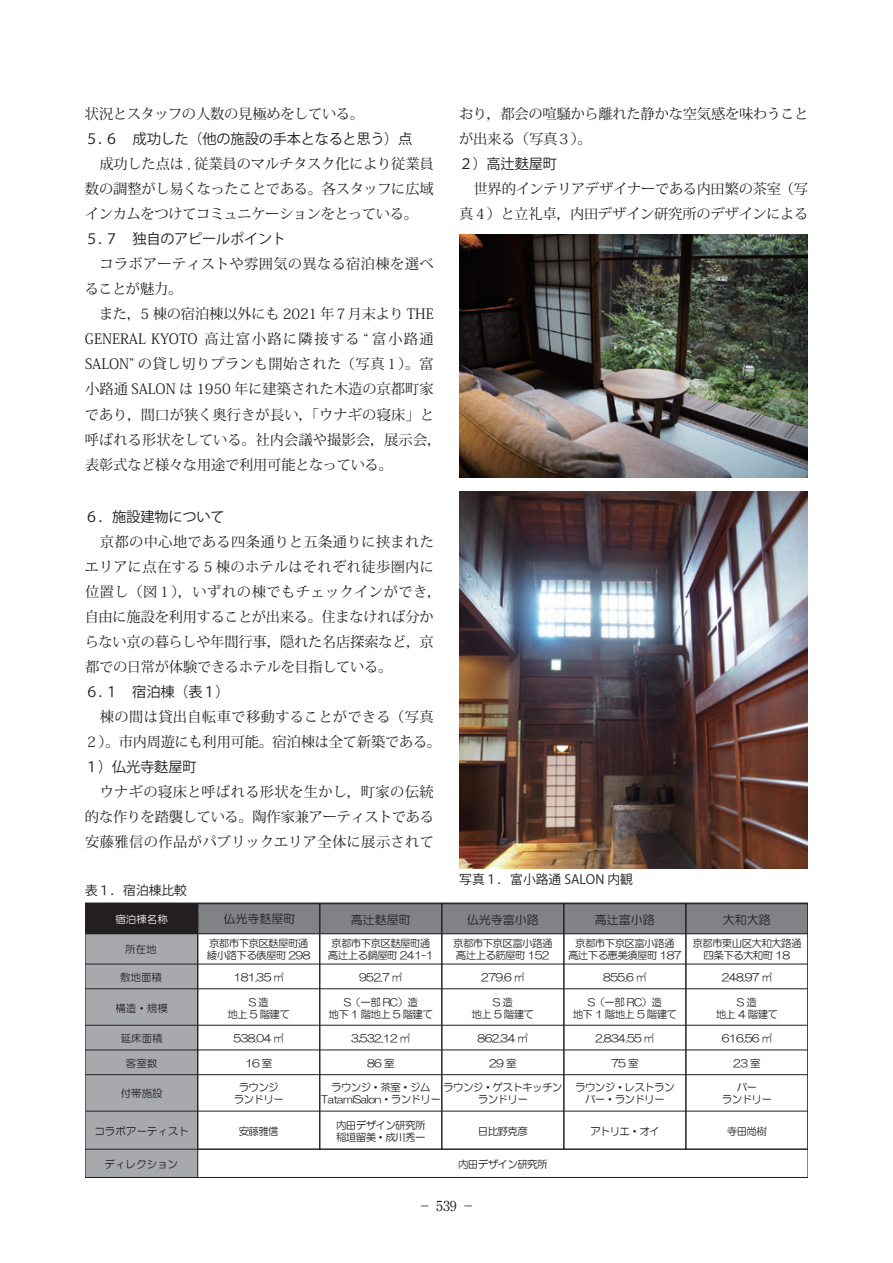
<style>
.page{position:relative;width:893px;height:1263px;background:#fff}
.page>*{position:absolute;margin:0;border:0;box-sizing:border-box;transform-origin:0 0}
.t1{font:14.25px/25px "Koz Min Pr 6 N";letter-spacing:-.01em;color:#231f20}
.t2{font:14.25px "Koz Go Pr 6 N";letter-spacing:-.015em;color:#231f20}
.t3{font:13.8px "Ryumin Pro";color:#231f20}
.t4{font:12.75px "Koz Go Pr 6 N";color:#231f20}
.t5{font:12px "HG Maru Gothic MPRO";color:#231f20}
.t6{font:10.5px/12px "HG Maru Gothic MPRO";letter-spacing:-.06em;color:#231f20;text-align:center}
.t7{font:10.5px "HG Maru Gothic MPRO";color:#231f20}
.t8{font:10.5px "HG Maru Gothic MPRO";color:#fff}
</style>
<div class="page">
<img style="left:459px;top:491px;width:349px;height:377px">
<img style="left:459px;top:235px;width:349px;height:242px">
<div style="left:85px;top:933px;width:113px;height:244px;background:#a8a9ad"></div>
<div style="left:198px;top:903px;width:610px;height:31px;background:#808285"></div>
<hr style="left:85px;top:964px;width:723px;height:1px;background:#231f20">
<hr style="left:85px;top:988px;width:723px;height:1px;background:#231f20">
<hr style="left:85px;top:1149px;width:723px;height:1px;background:#231f20">
<hr style="left:86px;top:1111px;width:722px;height:1px;background:#231f20">
<hr style="left:86px;top:1074px;width:722px;height:1px;background:#231f20">
<hr style="left:85px;top:1050px;width:723px;height:1px;background:#231f20">
<hr style="left:85px;top:1025px;width:723px;height:1px;background:#231f20">
<hr style="left:85px;top:933px;width:723px;height:1px;background:#231f20">
<hr style="left:197px;top:904px;width:1px;height:273px;background:#231f20">
<div style="left:85px;top:903px;width:113px;height:31px;background:#231f20"></div>
<div style="left:198px;top:903px;width:122px;height:246px;border:1px solid #231f20"></div>
<div style="left:320px;top:903px;width:122px;height:246px;border:1px solid #231f20"></div>
<div style="left:442px;top:903px;width:122px;height:246px;border:1px solid #231f20"></div>
<div style="left:564px;top:903px;width:122px;height:246px;border:1px solid #231f20"></div>
<p class="t1" style="left:85px;top:101px;width:281px">状況とスタッフの人数の見極めをしている。</p>
<p class="t2" style="left:85px;top:131px;width:329px">５．６　成功した（他の施設の手本となると思う）点</p>
<p class="t1" style="left:85px;top:152px;width:350px;text-align:justify">　成功した点は , 従業員のマルチタスク化により従業員数の調整がし易くなったことである。各スタッフに広域インカムをつけてコミュニケーションをとっている。</p>
<p class="t2" style="left:85px;top:231px;width:203px">５．７　独自のアピールポイント</p>
<p class="t1" style="left:85px;top:252px;width:358px">　コラボアーティストや雰囲気の異なる宿泊棟を選べることが魅力。<br>　また，5 棟の宿泊棟以外にも 2021 年７月末より THE<br>GENERAL KYOTO 高辻富小路に隣接する “ 富小路通<br>SALON” の貸し切りプランも開始された（写真１）。富小路通 SALON は 1950 年に建築された木造の京都町家であり，間口が狭く奥行きが長い，「ウナギの寝床」と呼ばれる形状をしている。社内会議や撮影会，展示会，表彰式など様々な用途で利用可能となっている。</p>
<p class="t2" style="left:85px;top:508px;width:142px">６．施設建物について</p>
<p class="t1" style="left:85px;top:529px;width:358px">　京都の中心地である四条通りと五条通りに挟まれたエリアに点在する 5 棟のホテルはそれぞれ徒歩圏内に位置し（図１），いずれの棟でもチェックインができ，自由に施設を利用することが出来る。住まなければ分からない京の暮らしや年間行事，隠れた名店探索など，京都での日常が体験できるホテルを目指している。</p>
<p class="t2" style="left:85px;top:684px;width:147px">６．１　宿泊棟（表１）</p>
<p class="t1" style="left:85px;top:705px;width:358px">　棟の間は貸出自転車で移動することができる（写真<br>２）。市内周遊にも利用可能。宿泊棟は全て新築である。</p>
<p class="t2" style="left:85px;top:759px;width:114px">１）仏光寺麩屋町</p>
<p class="t1" style="left:85px;top:780px;width:351px;text-align:justify">　ウナギの寝床と呼ばれる形状を生かし，町家の伝統的な作りを踏襲している。陶作家兼アーティストである安藤雅信の作品がパブリックエリア全体に展示されて</p>
<p class="t4" style="left:85px;top:883px;width:103px">表１．宿泊棟比較</p>
<p class="t1" style="left:459px;top:101px;width:351px">おり，都会の喧騒から離れた静かな空気感を味わうことが出来る（写真３）。</p>
<p class="t2" style="left:459px;top:156px;width:100px">２）高辻麩屋町</p>
<p class="t1" style="left:459px;top:177px;width:350px">　世界的インテリアデザイナーである内田繁の茶室（写真４）と立礼卓，内田デザイン研究所のデザインによる</p>
<p class="t4" style="left:459px;top:872px;width:175px">写真１．富小路通 SALON 内観</p>
<p class="t8" style="left:115px;top:913px;width:54px">宿泊棟名称</p>
<p class="t6" style="left:125px;top:943px;width:33px">所在地</p>
<p class="t6" style="left:120px;top:971px;width:43px">敷地面積</p>
<p class="t6" style="left:115px;top:1002px;width:54px">構造・規模</p>
<p class="t6" style="left:121px;top:1032px;width:43px">延床面積</p>
<p class="t6" style="left:126px;top:1057px;width:33px">客室数</p>
<p class="t6" style="left:121px;top:1087px;width:43px">付帯施設</p>
<p class="t7" style="left:94px;top:1125px;width:96px">コラボアーティスト</p>
<p class="t7" style="left:105px;top:1158px;width:75px">ディレクション</p>
<p class="t5" style="left:223px;top:913px;width:73px">仏光寺麩屋町</p>
<p class="t5" style="left:351px;top:913px;width:61px">高辻麩屋町</p>
<p class="t5" style="left:467px;top:913px;width:73px">仏光寺富小路</p>
<p class="t5" style="left:595px;top:913px;width:61px">高辻富小路</p>
<p class="t5" style="left:723px;top:913px;width:49px">大和大路</p>
<p class="t6" style="left:207px;top:937px;width:105px;text-align:left">京都市下京区麩屋町通綾小路下る俵屋町 298</p>
<p class="t6" style="left:328px;top:937px;width:107px;text-align:left">京都市下京区麩屋町通高辻上る鍋屋町 241-1</p>
<p class="t6" style="left:453px;top:937px;width:101px;text-align:left">京都市下京区富小路通高辻上る筋屋町 152</p>
<p class="t6" style="left:568px;top:937px;width:115px">京都市下京区富小路通<br>高辻下る恵美須屋町 187</p>
<p class="t6" style="left:692px;top:937px;width:111px">京都市東山区大和大路通四条下る大和町 18</p>
<p class="t6" style="left:234px;top:971px;width:52px">181.35 ㎡</p>
<p class="t6" style="left:359px;top:971px;width:45px">952.7 ㎡</p>
<p class="t6" style="left:481px;top:971px;width:45px">279.6 ㎡</p>
<p class="t6" style="left:603px;top:971px;width:45px">855.6 ㎡</p>
<p class="t6" style="left:722px;top:971px;width:52px">248.97 ㎡</p>
<p class="t6" style="left:228px;top:996px;width:64px">S造<br>地上 5 階建て</p>
<p class="t6" style="left:329px;top:996px;width:106px">S（一部 RC）造<br>地下 1 階地上 5 階建て</p>
<p class="t6" style="left:472px;top:996px;width:64px">S造<br>地上 5 階建て</p>
<p class="t6" style="left:573px;top:996px;width:106px">S（一部 RC）造<br>地下 1 階地上 5 階建て</p>
<p class="t6" style="left:716px;top:996px;width:64px">S造<br>地上 4 階建て</p>
<p class="t6" style="left:234px;top:1032px;width:52px">538.04 ㎡</p>
<p class="t6" style="left:351px;top:1032px;width:61px">3,532.12 ㎡</p>
<p class="t6" style="left:478px;top:1032px;width:52px">862.34 ㎡</p>
<p class="t6" style="left:595px;top:1032px;width:61px">2.834.55 ㎡</p>
<p class="t6" style="left:722px;top:1032px;width:52px">616.56 ㎡</p>
<p class="t6" style="left:245px;top:1057px;width:29px">16 室</p>
<p class="t6" style="left:367px;top:1057px;width:29px">86 室</p>
<p class="t6" style="left:489px;top:1057px;width:29px">29 室</p>
<p class="t6" style="left:611px;top:1057px;width:29px">75 室</p>
<p class="t6" style="left:733px;top:1057px;width:29px">23 室</p>
<p class="t6" style="left:234px;top:1081px;width:51px">ラウンジランドリー</p>
<p class="t6" style="left:321px;top:1081px;width:122px">ラウンジ・茶室・ジム<br>TatamiSalon・ランドリー</p>
<p class="t6" style="left:443px;top:1081px;width:121px">ラウンジ・ゲストキッチンランドリー</p>
<p class="t6" style="left:575px;top:1081px;width:101px">ラウンジ・レストランバー・ランドリー</p>
<p class="t6" style="left:722px;top:1081px;width:51px">バー<br>ランドリー</p>
<p class="t6" style="left:239px;top:1125px;width:42px">安藤雅信</p>
<p class="t6" style="left:336px;top:1119px;width:91px;text-align:left">内田デザイン研究所稲垣留美・成川秀一</p>
<p class="t6" style="left:478px;top:1125px;width:51px">日比野克彦</p>
<p class="t6" style="left:458px;top:1158px;width:91px">内田デザイン研究所</p>
<p class="t3" style="left:418px;top:1195px;width:59px">− 539 −</p>
<p class="t6" style="left:590px;top:1125px;width:71px">アトリエ・オイ</p>
<p class="t6" style="left:727px;top:1125px;width:42px">寺田尚樹</p>
</div>
